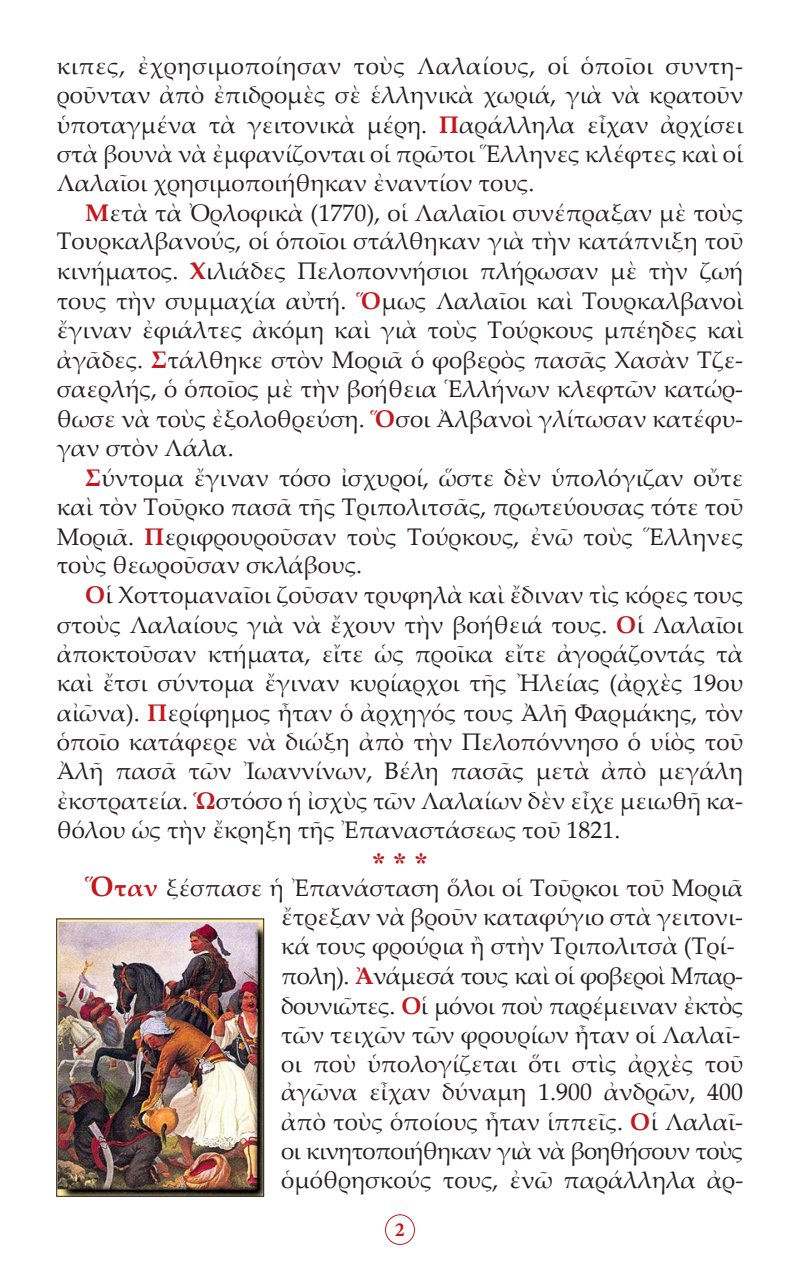
<style>
.page{position:relative;width:800px;height:1270px;background:#fff}
.page>*{position:absolute;margin:0;border:0;box-sizing:border-box;transform-origin:0 0}
.t1{font:28px "CTOS New Times Bold Test 1";color:#c4161c}
.t2{font:24px/29.2px "Palatino Linotype";color:#231f20;text-align:justify}
.t3{font:24px "Palatino Linotype";letter-spacing:-.02em;color:#231f20}
.t4{font:24px "Palatino Linotype";letter-spacing:-.03em;color:#231f20}
.t5{font:700 20px "Minion Pro";color:#c4161c}
.s1{font-weight:700;color:#c4161c}
.s2{font-weight:700;font-size:28px;color:#c4161c}
</style>
<div class="page">
<div style="left:385px;top:1214px;width:30px;height:31px;border:1px solid #c4161c;border-radius:50%"></div>
<img style="left:58px;top:920px;width:204px;height:275px">
<div style="left:56px;top:918px;width:208px;height:279px;border:1px solid #231f20"></div>
<p class="t2" style="left:57px;top:51px;width:688px">κιπες, ἐχρησιμοποίησαν τοὺς Λαλαίους, οἱ ὁποῖοι συντη&shy;ροῦνταν ἀπὸ ἐπιδρομὲς σὲ ἑλληνικὰ χωριά, γιὰ νὰ κρατοῦν ὑποταγμένα τὰ γειτονικὰ μέρη. <span class="s1">Π</span>αράλληλα εἶχαν ἀρχίσει στὰ βουνὰ νὰ ἐμφανίζονται οἱ πρῶτοι Ἕλληνες κλέφτες καὶ οἱ Λαλαῖοι χρησιμοποιήθηκαν ἐναντίον τους.</p>
<p class="t2" style="left:57px;top:197px;width:688px;text-indent:28px"><span class="s1">Μ</span>ετὰ τὰ Ὀρλοφικὰ (1770), οἱ Λαλαῖοι συνέπραξαν μὲ τοὺς Τουρκαλβανούς, οἱ ὁποῖοι στάλθηκαν γιὰ τὴν κατάπνιξη τοῦ κινήματος. <span class="s1">Χ</span>ιλιάδες Πελοποννήσιοι πλήρωσαν μὲ τὴν ζωή τους τὴν συμμαχία αὐτή. <span class="s1">Ὅ</span>μως Λαλαῖοι καὶ Τουρκαλβανοὶ ἔγιναν ἐφιάλτες ἀκόμη καὶ γιὰ τοὺς Τούρκους μπέηδες καὶ ἀγᾶδες. <span class="s1">Σ</span>τάλθηκε στὸν Μοριᾶ ὁ φοβερὸς πασᾶς Χασὰν Τζε&shy;σαερλής, ὁ ὁποῖος μὲ τὴν βοήθεια Ἑλλήνων κλεφτῶν κατώρ&shy;θωσε νὰ τοὺς ἐξολοθρεύση. <span class="s1">Ὅ</span>σοι Ἀλβανοὶ γλίτωσαν κατέφυ&shy;γαν στὸν Λάλα.</p>
<p class="t2" style="left:57px;top:462px;width:688px;text-indent:28px"><span class="s1">Σ</span>ύντομα ἔγιναν τόσο ἰσχυροί, ὥστε δὲν ὑπολόγιζαν οὔτε καὶ τὸν Τοῦρκο πασᾶ τῆς Τριπολιτσᾶς, πρωτεύουσας τότε τοῦ Μοριᾶ. <span class="s1">Π</span>εριφρουροῦσαν τοὺς Τούρκους, ἐνῶ τοὺς Ἕλληνες τοὺς θεωροῦσαν σκλάβους.</p>
<p class="t2" style="left:57px;top:580px;width:688px;text-indent:28px"><span class="s1">Ο</span>ἱ Χοττομαναῖοι ζοῦσαν τρυφηλὰ καὶ ἔδιναν τὶς κόρες τους στοὺς Λαλαίους γιὰ νὰ ἔχουν τὴν βοήθειά τους. <span class="s1">Ο</span>ἱ Λαλαῖοι ἀποκτοῦσαν κτήματα, εἴτε ὡς προῖκα εἴτε ἀγοράζοντάς τὰ καὶ ἔτσι σύντομα ἔγιναν κυρίαρχοι τῆς Ἠλείας (ἀρχὲς 19ου αἰῶνα). <span class="s1">Π</span>ερίφημος ἦταν ὁ ἀρχηγός τους Ἀλῆ Φαρμάκης, τὸν ὁποῖο κατάφερε νὰ διώξη ἀπὸ τὴν Πελοπόννησο ὁ υἱὸς τοῦ Ἀλῆ πασᾶ τῶν Ἰωαννίνων, Βέλη πασᾶς μετὰ ἀπὸ μεγάλη ἐκστρατεία. <span class="s1">Ὡ</span>στόσο ἡ ἰσχὺς τῶν Λαλαίων δὲν εἶχε μειωθῆ κα&shy;θόλου ὡς τὴν ἔκρηξη τῆς Ἐπαναστάσεως τοῦ 1821.</p>
<p class="t1" style="left:372px;top:847px;width:57px">* * *</p>
<p class="t2" style="left:85px;top:873px;width:660px"><span class="s2">Ὅ</span><span class="s1">ταν</span> ξέσπασε ἡ Ἐπανάσταση ὅλοι οἱ Τοῦρκοι τοῦ Μοριᾶ</p>
<p class="t2" style="left:281px;top:901px;width:464px">ἔτρεξαν νὰ βροῦν καταφύγιο στὰ γειτονι-</p>
<p class="t2" style="left:281px;top:930px;width:455px">κά τους φρούρια ἢ στὴν Τριπολιτσὰ (Τρί-</p>
<p class="t4" style="left:281px;top:959px;width:464px">πολη). <span class="s1">Ἀ</span>νάμεσά τους καὶ οἱ φοβεροὶ Μπαρ-</p>
<p class="t3" style="left:281px;top:989px;width:464px">δουνιῶτες. <span class="s1">Ο</span>ἱ μόνοι ποὺ παρέμειναν ἐκτὸς</p>
<p class="t2" style="left:281px;top:1019px;width:461px">τῶν τειχῶν τῶν φρουρίων ἦταν οἱ Λαλαῖ-</p>
<p class="t2" style="left:281px;top:1048px;width:464px">οι ποὺ ὑπολογίζεται ὅτι στὶς ἀρχὲς τοῦ ἀγῶνα εἶχαν δύναμη 1.900 ἀνδρῶν, 400 ἀπὸ τοὺς ὁποίους ἦταν ἱππεῖς. <span class="s1">Ο</span>ἱ Λαλαῖ&shy;οι κινητοποιήθηκαν γιὰ νὰ βοηθήσουν τοὺς</p>
<p class="t2" style="left:281px;top:1164px;width:464px">ὁμόθρησκούς τους, ἐνῶ παράλληλα ἀρ-</p>
<p class="t5" style="left:395px;top:1216px;width:11px">2</p>
</div>
